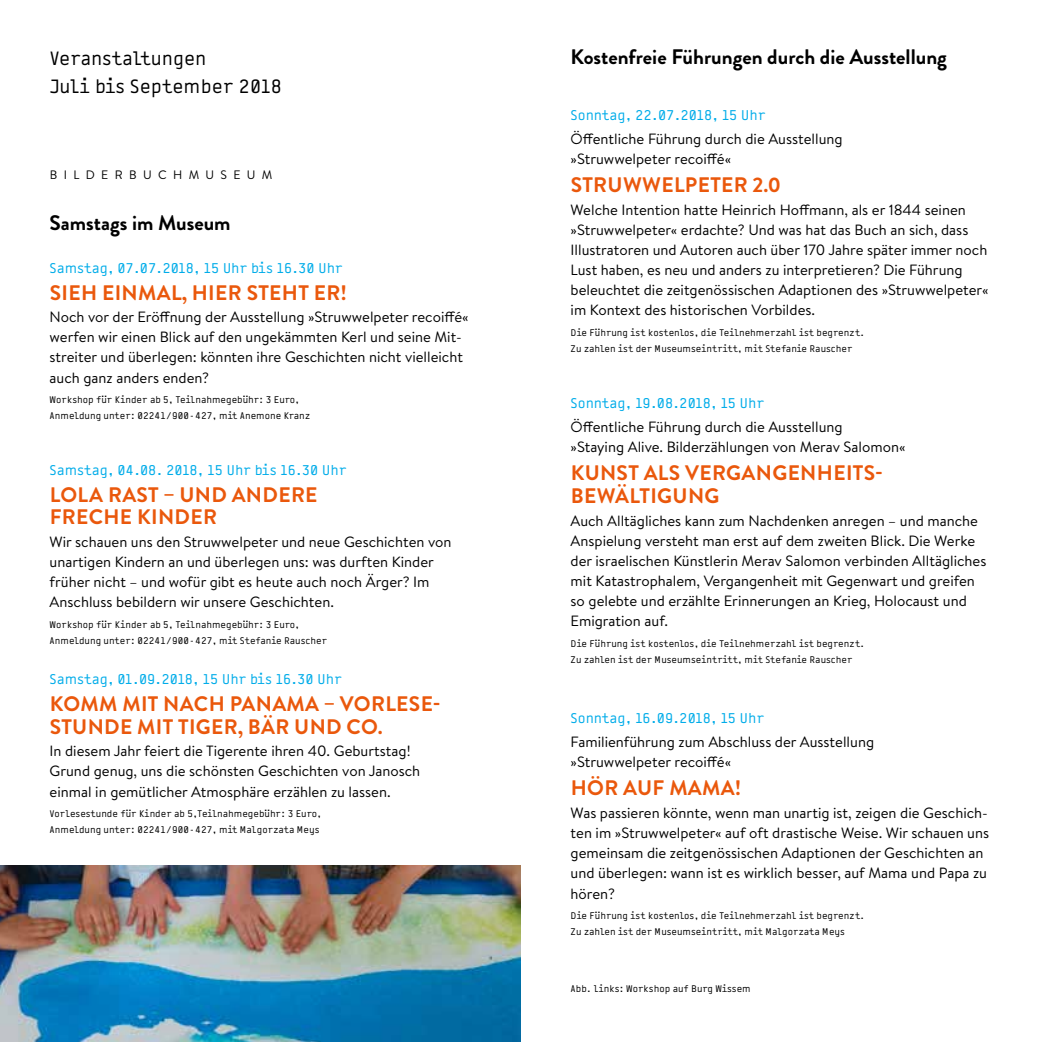
<style>
.page{position:relative;width:1042px;height:1042px;background:#fff}
.page>*{position:absolute;margin:0;border:0;box-sizing:border-box;transform-origin:0 0}
.t1{font:700 21px/22.8px "Brandon Grotesque";letter-spacing:.015em;color:#ea580c}
.t2{font:700 21px "Brandon Grotesque";color:#000}
.t3{font:21px/28px "Blue Not Mono";color:#000}
.t4{font:15.4px "Blue Not Mono";color:#00ace9}
.t5{font:14.88px/20.1px "Brandon Text";color:#000}
.t6{font:12.25px "Brandon Text";letter-spacing:.52em;color:#000}
.t7{font:10.5px/15.8px "Blue Not Mono";color:#000}
</style>
<div class="page">
<img style="left:0;top:866px;width:521px;height:176px">
<h1 class="t3" style="left:50px;top:45px;width:234px">Veranstaltungen<br>Juli bis September 2018</h1>
<p class="t6" style="left:50px;top:166px;width:224px">BILDERBUCHMUSEUM</p>
<h1 class="t2" style="left:50px;top:208px;width:182px">Samstags im Museum</h1>
<p class="t4" style="left:50px;top:260px;width:295px">Samstag, 07.07.2018, 15 Uhr bis 16.30 Uhr</p>
<h1 class="t1" style="left:50px;top:281px;width:299px">SIEH EINMAL, HIER STEHT ER!</h1>
<p class="t5" style="left:50px;top:306px;width:420px">Noch vor der Eröffnung der Ausstellung »Struwwelpeter recoiffé« werfen wir einen Blick auf den ungekämmten Kerl und seine Mit&shy;streiter und überlegen: könnten ihre Geschichten nicht vielleicht auch ganz anders enden?</p>
<p class="t7" style="left:50px;top:392px;width:262px">Workshop für Kinder ab 5, Teilnahmegebühr: 3 Euro,<br>Anmeldung unter: 02241/900-427, mit Anemone Kranz</p>
<p class="t4" style="left:50px;top:462px;width:299px">Samstag, 04.08. 2018, 15 Uhr bis 16.30 Uhr</p>
<h1 class="t1" style="left:50px;top:483px;width:269px">LOLA RAST – UND ANDERE<br>FRECHE KINDER</h1>
<p class="t5" style="left:50px;top:531px;width:403px">Wir schauen uns den Struwwelpeter und neue Geschichten von unartigen Kindern an und überlegen uns: was durften Kinder früher nicht – und wofür gibt es heute auch noch Ärger? Im Anschluss bebildern wir unsere Geschichten.</p>
<p class="t7" style="left:50px;top:617px;width:279px">Workshop für Kinder ab 5, Teilnahmegebühr: 3 Euro,<br>Anmeldung unter: 02241/900-427, mit Stefanie Rauscher</p>
<p class="t4" style="left:50px;top:671px;width:294px">Samstag, 01.09.2018, 15 Uhr bis 16.30 Uhr</p>
<h1 class="t1" style="left:50px;top:692px;width:392px">KOMM MIT NACH PANAMA – VORLESE-<br>STUNDE MIT TIGER, BÄR UND CO.</h1>
<p class="t5" style="left:50px;top:740px;width:372px">In diesem Jahr feiert die Tigerente ihren 40. Geburtstag!<br>Grund genug, uns die schönsten Geschichten von Janosch einmal in gemütlicher Atmosphäre erzählen zu lassen.</p>
<p class="t7" style="left:50px;top:806px;width:273px">Vorlesestunde für Kinder ab 5,Teilnahmegebühr: 3 Euro,<br>Anmeldung unter: 02241/900-427, mit Malgorzata Meys</p>
<h1 class="t2" style="left:570px;top:42px;width:378px">Kostenfreie Führungen durch die Ausstellung</h1>
<p class="t4" style="left:570px;top:107px;width:197px">Sonntag, 22.07.2018, 15 Uhr</p>
<p class="t5" style="left:570px;top:128px;width:274px">Öffentliche Führung durch die Ausstellung »Struwwelpeter recoiffé«</p>
<h1 class="t1" style="left:571px;top:174px;width:212px">STRUWWELPETER 2.0</h1>
<p class="t5" style="left:570px;top:199px;width:419px">Welche Intention hatte Heinrich Hoffmann, als er 1844 seinen »Struwwelpeter« erdachte? Und was hat das Buch an sich, dass Illustratoren und Autoren auch über 170 Jahre später immer noch Lust haben, es neu und anders zu interpretieren? Die Führung beleuchtet die zeitgenössischen Adaptionen des »Struwwelpeter« im Kontext des historischen Vorbildes.</p>
<p class="t7" style="left:570px;top:325px;width:295px">Die Führung ist kostenlos, die Teilnehmerzahl ist begrenzt.<br>Zu zahlen ist der Museumseintritt, mit Stefanie Rauscher</p>
<p class="t4" style="left:570px;top:395px;width:195px">Sonntag, 19.08.2018, 15 Uhr</p>
<p class="t5" style="left:570px;top:416px;width:336px">Öffentliche Führung durch die Ausstellung<br>»Staying Alive. Bilderzählungen von Merav Salomon«</p>
<h1 class="t1" style="left:571px;top:462px;width:314px">KUNST ALS VERGANGENHEITS-<br>BEWÄLTIGUNG</h1>
<p class="t5" style="left:570px;top:510px;width:417px">Auch Alltägliches kann zum Nachdenken anregen – und manche Anspielung versteht man erst auf dem zweiten Blick. Die Werke der israelischen Künstlerin Merav Salomon verbinden Alltägliches mit Katastrophalem, Vergangenheit mit Gegenwart und greifen so gelebte und erzählte Erinnerungen an Krieg, Holocaust und Emigration auf.</p>
<p class="t7" style="left:570px;top:635px;width:295px">Die Führung ist kostenlos, die Teilnehmerzahl ist begrenzt.<br>Zu zahlen ist der Museumseintritt, mit Stefanie Rauscher</p>
<p class="t4" style="left:570px;top:710px;width:195px">Sonntag, 16.09.2018, 15 Uhr</p>
<p class="t5" style="left:570px;top:731px;width:305px">Familienführung zum Abschluss der Ausstellung »Struwwelpeter recoiffé«</p>
<h1 class="t1" style="left:571px;top:777px;width:172px">HÖR AUF MAMA!</h1>
<p class="t5" style="left:570px;top:802px;width:420px">Was passieren könnte, wenn man unartig ist, zeigen die Geschich&shy;ten im »Struwwelpeter« auf oft drastische Weise. Wir schauen uns gemeinsam die zeitgenössischen Adaptionen der Geschichten an und überlegen: wann ist es wirklich besser, auf Mama und Papa zu hören?</p>
<p class="t7" style="left:570px;top:908px;width:295px">Die Führung ist kostenlos, die Teilnehmerzahl ist begrenzt.<br>Zu zahlen ist der Museumseintritt, mit Malgorzata Meys</p>
<p class="t7" style="left:570px;top:981px;width:182px">Abb. links: Workshop auf Burg Wissem</p>
</div>
